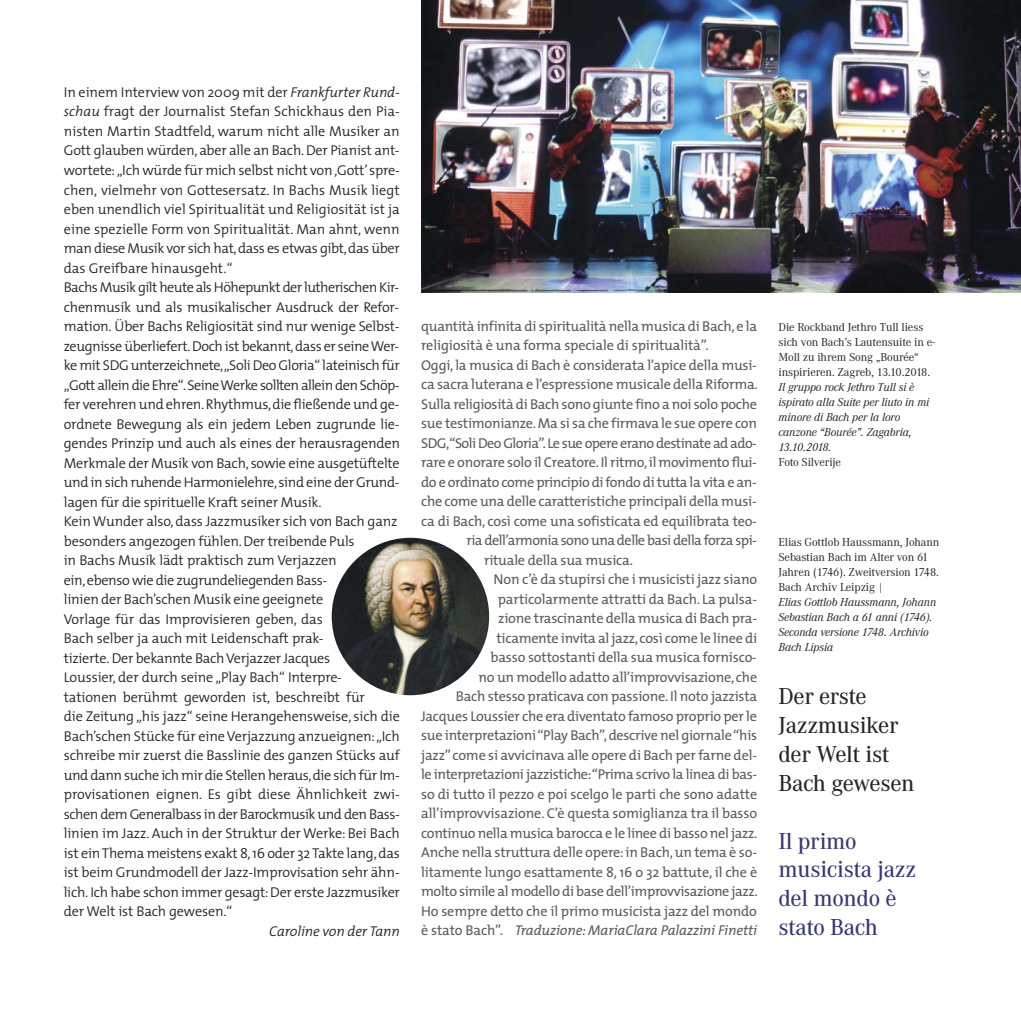
<style>
.page{position:relative;width:1021px;height:1021px;background:#fff}
.page>*{position:absolute;margin:0;border:0;box-sizing:border-box;transform-origin:0 0}
.t1{font:500 24px/28.8px "Corporate A";letter-spacing:-.015em;color:#272526}
.t2{font:500 24px/28.8px "Corporate A";letter-spacing:-.015em;color:#363775}
.t3{font:300 14.25px/19.5px "The Mix";letter-spacing:-.015em;color:#272526}
.t4{font:14.25px "The Mix";letter-spacing:-.015em;color:#5d5c5c}
.t5{font:14.25px "The Mix";letter-spacing:-.04em;color:#5d5c5c}
.t6{font:italic 14.25px "The Mix";letter-spacing:-.01em;color:#5d5c5c}
.t7{font:italic 300 14.25px "The Mix";letter-spacing:-.01em;color:#272526}
.t8{font:12px/15px "Corporate A";letter-spacing:-.01em;color:#272526}
.t9{font:italic 12px/15px "Corporate A";letter-spacing:-.01em;color:#272526}
.s1{font-style:italic}
.s2{font-style:normal}
</style>
<div class="page">
<img style="left:421px;top:0;width:599px;height:292px">
<img style="left:332px;top:538px;width:157px;height:157px;border-radius:79px">
<p class="t3" style="left:64px;top:84px;width:338px">In einem Interview von 2009 mit der <span class="s1">Frankfurter Rund&shy;schau</span> fragt der Journalist Stefan Schickhaus den Pia&shy;nisten Martin Stadtfeld, warum nicht alle Musiker an Gott glauben würden, aber alle an Bach. Der Pianist ant&shy;wortete: „Ich würde für mich selbst nicht von ‚Gott’ spre&shy;chen, vielmehr von Gottesersatz. In Bachs Musik liegt eben unendlich viel Spiritualität und Religiosität ist ja eine spezielle Form von Spiritualität. Man ahnt, wenn man diese Musik vor sich hat, dass es etwas gibt, das über das Greifbare hinausgeht.“<br>Bachs Musik gilt heute als Höhepunkt der lutherischen Kir&shy;chenmusik und als musikalischer Ausdruck der Refor&shy;mation. Über Bachs Religiosität sind nur wenige Selbst&shy;zeugnisse überliefert. Doch ist bekannt, dass er seine Wer&shy;ke mit SDG unterzeichnete,„Soli Deo Gloria“ lateinisch für „Gott allein die Ehre“. Seine Werke sollten allein den Schöp&shy;fer verehren und ehren. Rhythmus, die fließende und ge&shy;ordnete Bewegung als ein jedem Leben zugrunde lie&shy;gendes Prinzip und auch als eines der herausragenden Merkmale der Musik von Bach, sowie eine ausgetüftelte und in sich ruhende Harmonielehre, sind eine der Grund&shy;lagen für die spirituelle Kraft seiner Musik.<br>Kein Wunder also, dass Jazzmusiker sich von Bach ganz besonders angezogen fühlen. Der treibende Puls<br>in Bachs Musik lädt praktisch zum Verjazzen<br>ein, ebenso wie die zugrundeliegenden Bass-<br>linien der Bach’schen Musik eine geeignete<br>Vorlage für das Improvisieren geben, das<br>Bach selber ja auch mit Leidenschaft prak-<br>tizierte. Der bekannte Bach Verjazzer Jacques<br>Loussier, der durch seine „Play Bach“ Interpre-<br>tationen berühmt geworden ist, beschreibt für<br>die Zeitung „his jazz“ seine Herangehensweise, sich die Bach’schen Stücke für eine Verjazzung anzueignen: „Ich schreibe mir zuerst die Basslinie des ganzen Stücks auf und dann suche ich mir die Stellen heraus, die sich für Im&shy;provisationen eignen. Es gibt diese Ähnlichkeit zwi&shy;schen dem Generalbass in der Barockmusik und den Bass&shy;linien im Jazz. Auch in der Struktur der Werke: Bei Bach ist ein Thema meistens exakt 8, 16 oder 32 Takte lang, das ist beim Grundmodell der Jazz-Improvisation sehr ähn&shy;lich. Ich habe schon immer gesagt: Der erste Jazzmusiker der Welt ist Bach gewesen.“</p>
<p class="t7" style="left:269px;top:925px;width:132px">Caroline von der Tann</p>
<p class="t4" style="left:421px;top:320px;width:337px">quantità infinita di spiritualità nella musica di Bach, e la</p>
<p class="t4" style="left:421px;top:340px;width:289px">religiosità è una forma speciale di spiritualità”.</p>
<p class="t4" style="left:421px;top:359px;width:337px">Oggi, la musica di Bach è considerata l’apice della musi-</p>
<p class="t4" style="left:421px;top:379px;width:338px">ca sacra luterana e l’espressione musicale della Riforma.</p>
<p class="t4" style="left:421px;top:398px;width:337px">Sulla religiosità di Bach sono giunte fino a noi solo poche</p>
<p class="t4" style="left:421px;top:418px;width:337px">sue testimonianze. Ma si sa che firmava le sue opere con</p>
<p class="t5" style="left:421px;top:437px;width:337px">SDG,“Soli Deo Gloria”. Le sue opere erano destinate ad ado-</p>
<p class="t4" style="left:421px;top:457px;width:337px">rare e onorare solo il Creatore. Il ritmo, il movimento flui-</p>
<p class="t4" style="left:421px;top:476px;width:337px">do e ordinato come principio di fondo di tutta la vita e an-</p>
<p class="t4" style="left:421px;top:496px;width:337px">che come una delle caratteristiche principali della musi-</p>
<p class="t4" style="left:421px;top:515px;width:337px">ca di Bach, così come una sofisticata ed equilibrata teo-</p>
<p class="t5" style="left:466px;top:535px;width:292px">ria dell’armonia sono una delle basi della forza spi-</p>
<p class="t4" style="left:484px;top:554px;width:150px">rituale della sua musica.</p>
<p class="t4" style="left:493px;top:574px;width:265px">Non c’è da stupirsi che i musicisti jazz siano</p>
<p class="t4" style="left:498px;top:593px;width:261px">particolarmente attratti da Bach. La pulsa-</p>
<p class="t4" style="left:498px;top:613px;width:260px">zione trascinante della musica di Bach pra-</p>
<p class="t4" style="left:496px;top:632px;width:262px">ticamente invita al jazz, così come le linee di</p>
<p class="t4" style="left:490px;top:652px;width:267px">basso sottostanti della sua musica fornisco-</p>
<p class="t4" style="left:478px;top:671px;width:280px">no un modello adatto all’improvvisazione, che</p>
<p class="t4" style="left:456px;top:691px;width:303px">Bach stesso praticava con passione. Il noto jazzista</p>
<p class="t4" style="left:421px;top:710px;width:337px">Jacques Loussier che era diventato famoso proprio per le</p>
<p class="t4" style="left:421px;top:730px;width:337px">sue interpretazioni “Play Bach”, descrive nel giornale “his</p>
<p class="t4" style="left:421px;top:749px;width:337px">jazz” come si avvicinava alle opere di Bach per farne del-</p>
<p class="t4" style="left:421px;top:769px;width:337px">le interpretazioni jazzistiche: “Prima scrivo la linea di bas-</p>
<p class="t4" style="left:421px;top:788px;width:338px">so di tutto il pezzo e poi scelgo le parti che sono adatte</p>
<p class="t4" style="left:421px;top:808px;width:337px">all’improvvisazione. C’è questa somiglianza tra il basso</p>
<p class="t4" style="left:421px;top:827px;width:338px">continuo nella musica barocca e le linee di basso nel jazz.</p>
<p class="t4" style="left:421px;top:847px;width:337px">Anche nella struttura delle opere: in Bach, un tema è so-</p>
<p class="t4" style="left:421px;top:866px;width:337px">litamente lungo esattamente 8, 16 o 32 battute, il che è</p>
<p class="t4" style="left:421px;top:886px;width:338px">molto simile al modello di base dell’improvvisazione jazz.</p>
<p class="t4" style="left:421px;top:905px;width:337px">Ho sempre detto che il primo musicista jazz del mondo</p>
<p class="t6" style="left:421px;top:925px;width:337px"><span class="s2">è stato Bach”.</span> Traduzione: MariaClara Palazzini Finetti</p>
<p class="t8" style="left:778px;top:320px;width:158px">Die Rockband Jethro Tull liess sich von Bach’s Lautensuite in e-<br>Moll zu ihrem Song „Bourée“ inspirieren. Zagreb, 13.10.2018.</p>
<p class="t9" style="left:778px;top:380px;width:152px">Il gruppo rock Jethro Tull si è ispirato alla Suite per liuto in mi minore di Bach per la loro canzone “Bourée”. Zagabria,<br>13.10.2018.</p>
<p class="t8" style="left:778px;top:455px;width:64px">Foto Silverije</p>
<p class="t8" style="left:778px;top:535px;width:162px">Elias Gottlob Haussmann, Johann<br>Sebastian Bach im Alter von 61<br>Jahren (1746). Zweitversion 1748.<br>Bach Archiv Leipzig |</p>
<p class="t9" style="left:778px;top:595px;width:159px">Elias Gottlob Haussmann, Johann<br>Sebastian Bach a 61 anni (1746).<br>Seconda versione 1748. Archivio<br>Bach Lipsia</p>
<h1 class="t1" style="left:778px;top:684px;width:138px">Der erste<br>Jazzmusiker der Welt ist<br>Bach gewesen</h1>
<h1 class="t2" style="left:778px;top:828px;width:139px">Il primo musicista jazz del mondo è stato Bach</h1>
</div>
